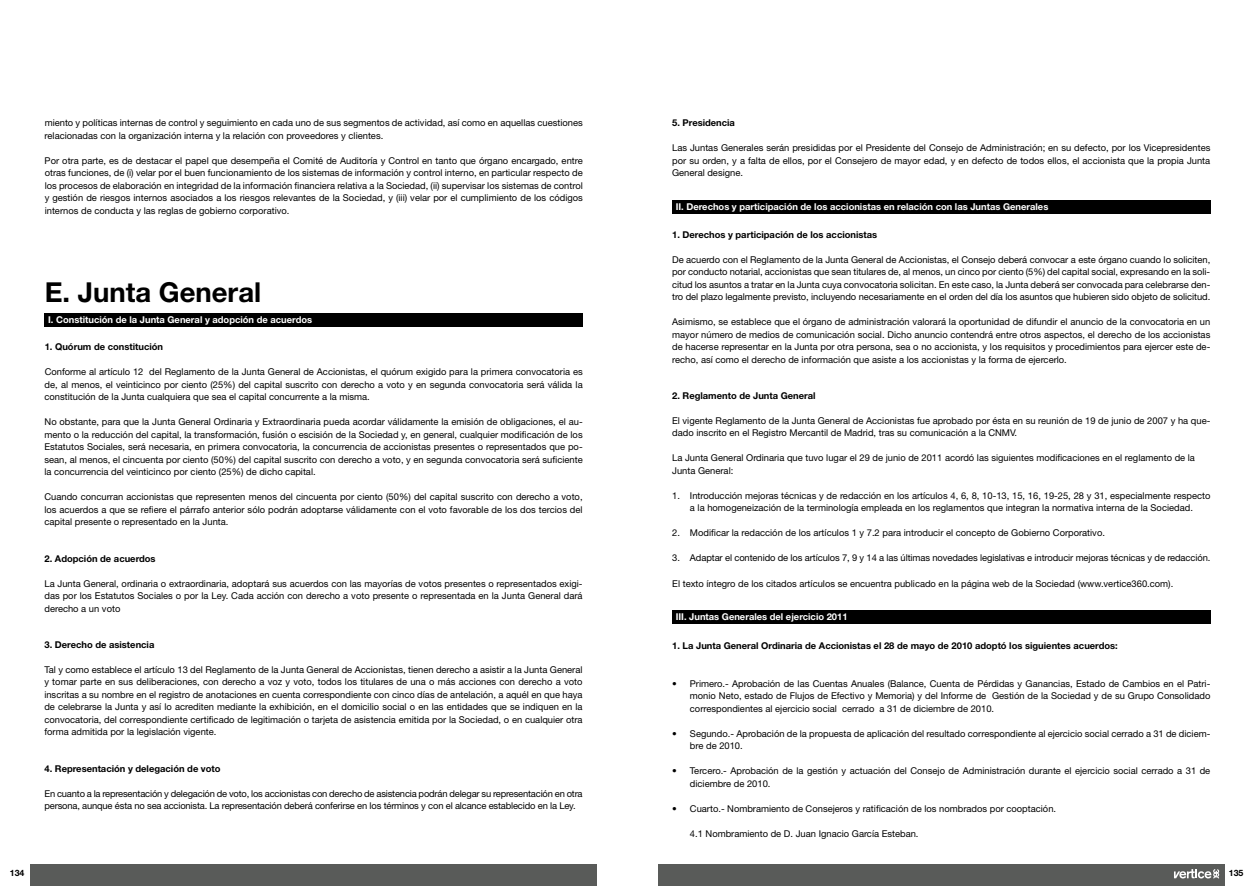
<style>
.page{position:relative;width:1255px;height:886px;background:#fff}
.page>*{position:absolute;margin:0;border:0;box-sizing:border-box;transform-origin:0 0}
.t1{font:700 27.5px "Helvetica Neue";color:#000}
.t2{font:9.38px/12.5px "Helvetica Neue";color:#000;text-align:justify}
.t3{font:700 9.38px "Helvetica Neue";color:#000}
.t4{font:9.38px/12.5px "Helvetica Neue";letter-spacing:-.02em;color:#000}
.t5{font:700 9.38px "Helvetica Neue";color:#fff}
.t6{font:700 8.75px "Helvetica Neue";color:#000}
</style>
<div class="page">
<div style="left:30px;top:864px;width:567px;height:22px;background:#595b59"></div>
<div style="left:658px;top:864px;width:566px;height:22px;background:#595b59"></div>
<svg style="left:1174px;top:869px;width:45px;height:9px"></svg>
<div style="left:672px;top:200px;width:538px;height:14px;background:#000"></div>
<div style="left:672px;top:610px;width:538px;height:14px;background:#000"></div>
<div style="left:45px;top:313px;width:538px;height:13px;background:#000"></div>
<p class="t2" style="left:45px;top:117px;width:539px">miento y políticas internas de control y seguimiento en cada uno de sus segmentos de actividad, así como en aquellas cuestiones relacionadas con la organización interna y la relación con proveedores y clientes.</p>
<p class="t2" style="left:45px;top:154px;width:539px">Por otra parte, es de destacar el papel que desempeña el Comité de Auditoría y Control en tanto que órgano encargado, entre otras funciones, de (i) velar por el buen funcionamiento de los sistemas de información y control interno, en particular respecto de los procesos de elaboración en integridad de la información financiera relativa a la Sociedad, (ii) supervisar los sistemas de control y gestión de riesgos internos asociados a los riesgos relevantes de la Sociedad, y (iii) velar por el cumplimiento de los códigos internos de conducta y las reglas de gobierno corporativo.</p>
<h1 class="t1" style="left:45px;top:275px;width:218px">E. Junta General</h1>
<p class="t5" style="left:48px;top:314px;width:265px">I. Constitución de la Junta General y adopción de acuerdos</p>
<p class="t3" style="left:45px;top:341px;width:120px">1. Quórum de constitución</p>
<p class="t2" style="left:45px;top:365px;width:539px">Conforme al artículo 12 del Reglamento de la Junta General de Accionistas, el quórum exigido para la primera convocatoria es de, al menos, el veinticinco por ciento (25%) del capital suscrito con derecho a voto y en segunda convocatoria será válida la constitución de la Junta cualquiera que sea el capital concurrente a la misma.</p>
<p class="t2" style="left:44px;top:415px;width:539px">No obstante, para que la Junta General Ordinaria y Extraordinaria pueda acordar válidamente la emisión de obligaciones, el au&shy;mento o la reducción del capital, la transformación, fusión o escisión de la Sociedad y, en general, cualquier modificación de los Estatutos Sociales, será necesaria, en primera convocatoria, la concurrencia de accionistas presentes o representados que po&shy;sean, al menos, el cincuenta por ciento (50%) del capital suscrito con derecho a voto, y en segunda convocatoria será suficiente la concurrencia del veinticinco por ciento (25%) de dicho capital.</p>
<p class="t2" style="left:44px;top:490px;width:539px">Cuando concurran accionistas que representen menos del cincuenta por ciento (50%) del capital suscrito con derecho a voto, los acuerdos a que se refiere el párrafo anterior sólo podrán adoptarse válidamente con el voto favorable de los dos tercios del capital presente o representado en la Junta.</p>
<p class="t3" style="left:44px;top:552px;width:113px">2. Adopción de acuerdos</p>
<p class="t2" style="left:44px;top:577px;width:539px">La Junta General, ordinaria o extraordinaria, adoptará sus acuerdos con las mayorías de votos presentes o representados exigi&shy;das por los Estatutos Sociales o por la Ley. Cada acción con derecho a voto presente o representada en la Junta General dará derecho a un voto</p>
<p class="t3" style="left:44px;top:639px;width:111px">3. Derecho de asistencia</p>
<p class="t2" style="left:44px;top:663px;width:540px">Tal y como establece el artículo 13 del Reglamento de la Junta General de Accionistas, tienen derecho a asistir a la Junta General y tomar parte en sus deliberaciones, con derecho a voz y voto, todos los titulares de una o más acciones con derecho a voto inscritas a su nombre en el registro de anotaciones en cuenta correspondiente con cinco días de antelación, a aquél en que haya de celebrarse la Junta y así lo acrediten mediante la exhibición, en el domicilio social o en las entidades que se indiquen en la convocatoria, del correspondiente certificado de legitimación o tarjeta de asistencia emitida por la Sociedad, o en cualquier otra forma admitida por la legislación vigente.</p>
<p class="t3" style="left:44px;top:762px;width:178px">4. Representación y delegación de voto</p>
<p class="t4" style="left:44px;top:787px;width:539px">En cuanto a la representación y delegación de voto, los accionistas con derecho de asistencia podrán delegar su representación en otra persona, aunque ésta no sea accionista. La representación deberá conferirse en los términos y con el alcance establecido en la Ley.</p>
<p class="t3" style="left:672px;top:117px;width:64px">5. Presidencia</p>
<p class="t2" style="left:672px;top:142px;width:539px">Las Juntas Generales serán presididas por el Presidente del Consejo de Administración; en su defecto, por los Vicepresidentes por su orden, y a falta de ellos, por el Consejero de mayor edad, y en defecto de todos ellos, el accionista que la propia Junta General designe.</p>
<p class="t5" style="left:675px;top:201px;width:374px">II. Derechos y participación de los accionistas en relación con las Juntas Generales</p>
<p class="t3" style="left:672px;top:228px;width:206px">1. Derechos y participación de los accionistas</p>
<p class="t2" style="left:672px;top:253px;width:539px">De acuerdo con el Reglamento de la Junta General de Accionistas, el Consejo deberá convocar a este órgano cuando lo soliciten, por conducto notarial, accionistas que sean titulares de, al menos, un cinco por ciento (5%) del capital social, expresando en la soli&shy;citud los asuntos a tratar en la Junta cuya convocatoria solicitan. En este caso, la Junta deberá ser convocada para celebrarse den&shy;tro del plazo legalmente previsto, incluyendo necesariamente en el orden del día los asuntos que hubieren sido objeto de solicitud.</p>
<p class="t2" style="left:672px;top:315px;width:539px">Asimismo, se establece que el órgano de administración valorará la oportunidad de difundir el anuncio de la convocatoria en un mayor número de medios de comunicación social. Dicho anuncio contendrá entre otros aspectos, el derecho de los accionistas de hacerse representar en la Junta por otra persona, sea o no accionista, y los requisitos y procedimientos para ejercer este de&shy;recho, así como el derecho de información que asiste a los accionistas y la forma de ejercerlo.</p>
<p class="t3" style="left:672px;top:390px;width:145px">2. Reglamento de Junta General</p>
<p class="t2" style="left:672px;top:414px;width:539px">El vigente Reglamento de la Junta General de Accionistas fue aprobado por ésta en su reunión de 19 de junio de 2007 y ha que&shy;dado inscrito en el Registro Mercantil de Madrid, tras su comunicación a la CNMV.</p>
<p class="t2" style="left:672px;top:452px;width:524px">La Junta General Ordinaria que tuvo lugar el 29 de junio de 2011 acordó las siguientes modificaciones en el reglamento de la<br>Junta General:</p>
<p class="t2" style="left:672px;top:489px;width:539px;text-align:center">1. Introducción mejoras técnicas y de redacción en los artículos 4, 6, 8, 10-13, 15, 16, 19-25, 28 y 31, especialmente respecto a la homogeneización de la terminología empleada en los reglamentos que integran la normativa interna de la Sociedad.</p>
<p class="t2" style="left:672px;top:527px;width:434px">2. Modificar la redacción de los artículos 1 y 7.2 para introducir el concepto de Gobierno Corporativo.</p>
<p class="t2" style="left:672px;top:552px;width:539px">3. Adaptar el contenido de los artículos 7, 9 y 14 a las últimas novedades legislativas e introducir mejoras técnicas y de redacción.</p>
<p class="t2" style="left:672px;top:577px;width:502px">El texto íntegro de los citados artículos se encuentra publicado en la página web de la Sociedad (www.vertice360.com).</p>
<p class="t5" style="left:675px;top:611px;width:173px">III. Juntas Generales del ejercicio 2011</p>
<p class="t3" style="left:672px;top:640px;width:447px">1. La Junta General Ordinaria de Accionistas el 28 de mayo de 2010 adoptó los siguientes acuerdos:</p>
<p class="t2" style="left:690px;top:677px;width:522px;text-indent:-18px">• Primero.- Aprobación de las Cuentas Anuales (Balance, Cuenta de Pérdidas y Ganancias, Estado de Cambios en el Patri&shy;monio Neto, estado de Flujos de Efectivo y Memoria) y del Informe de Gestión de la Sociedad y de su Grupo Consolidado correspondientes al ejercicio social cerrado a 31 de diciembre de 2010.</p>
<p class="t2" style="left:690px;top:727px;width:522px;text-indent:-18px">• Segundo.- Aprobación de la propuesta de aplicación del resultado correspondiente al ejercicio social cerrado a 31 de diciem&shy;bre de 2010.</p>
<p class="t2" style="left:690px;top:764px;width:522px;text-indent:-18px">• Tercero.- Aprobación de la gestión y actuación del Consejo de Administración durante el ejercicio social cerrado a 31 de diciembre de 2010.</p>
<p class="t2" style="left:672px;top:802px;width:385px">• Cuarto.- Nombramiento de Consejeros y ratificación de los nombrados por cooptación.</p>
<p class="t2" style="left:690px;top:827px;width:230px">4.1 Nombramiento de D. Juan Ignacio García Esteban.</p>
<p class="t6" style="left:10px;top:868px;width:16px">134</p>
<p class="t6" style="left:1228px;top:868px;width:16px">135</p>
</div>
